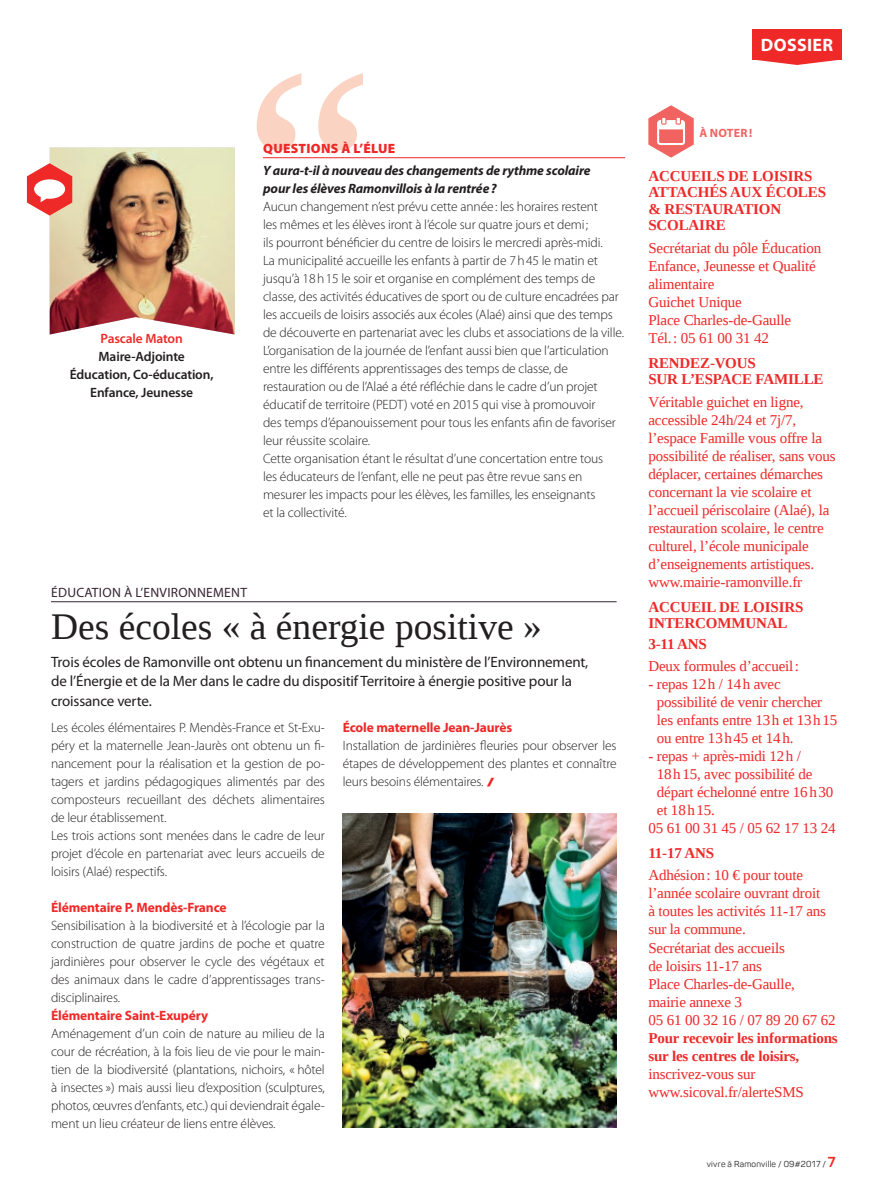
<style>
.page{position:relative;width:893px;height:1191px;background:#fff}
.page>*{position:absolute;margin:0;border:0;box-sizing:border-box;transform-origin:0 0}
.t1{font:300px "Liberation Serif";color:#fbd3c3}
.t2{font:37.5px "Liberation Serif";color:#231f20}
.t3{font:700 18px "Myriad Pro";letter-spacing:.02em;color:#fff}
.t4{font:15px/18px "Liberation Serif";letter-spacing:-.01em;color:#ee2928}
.t5{font:700 15px/16.5px "Liberation Serif";letter-spacing:-.01em;color:#ee2928}
.t6{font:15px/19.5px "Myriad Pro";letter-spacing:-.01em;color:#231f20}
.t7{font:300 13.5px/18px "Myriad Pro";letter-spacing:-.01em;color:#231f20;text-align:justify}
.t8{font:italic 700 13.5px/18px "Myriad Pro";letter-spacing:-.01em;color:#231f20}
.t9{font:700 13.5px "Myriad Pro";letter-spacing:-.01em;color:#ee2928}
.t10{font:600 13.5px/18px "Myriad Pro";letter-spacing:-.01em;color:#231f20;text-align:center}
.t11{font:13.5px "Myriad Pro";letter-spacing:.02em;color:#372533}
.t12{font:900 13.5px "Myriad Pro";letter-spacing:.02em;color:#ee2928}
.t13{font:600 13.5px "Myriad Pro";letter-spacing:-.01em;color:#ee2928}
.t14{font:700 12px "Myriad Pro";letter-spacing:.02em;color:#f16361}
.t15{font:8.55px "Panton";letter-spacing:.03em;color:#231f20}
.s1{font-weight:900;font-size:12px;color:#ee2928}
.s2{font-weight:700;font-size:14.25px;color:#ee2928}
</style>
<div class="page">
<hr style="left:51px;top:601px;width:566px;height:1px;background:#372533">
<div style="left:752px;top:29px;width:90px;height:30px;background:#ee2928"></div>
<svg style="left:752px;top:59px;width:90px;height:6px"></svg>
<hr style="left:263px;top:157px;width:362px;height:1px;background:#ee2928">
<img style="left:27px;top:148px;width:208px;height:186px">
<img style="left:343px;top:813px;width:274px;height:314px">
<svg style="left:648px;top:105px;width:46px;height:53px"></svg>
<p class="t13" style="left:101px;top:331px;width:84px">Pascale Maton</p>
<p class="t10" style="left:70px;top:348px;width:145px">Maire-Adjointe<br>Éducation, Co-éducation,<br>Enfance, Jeunesse</p>
<h1 class="t1" style="left:242px;top:-21px;width:135px">“</h1>
<p class="t12" style="left:263px;top:141px;width:134px">QUESTIONS À L’ÉLUE</p>
<p class="t8" style="left:263px;top:162px;width:329px">Y aura-t-il à nouveau des changements de rythme scolaire pour les élèves Ramonvillois à la rentrée?</p>
<p class="t7" style="left:263px;top:198px;width:362px;text-align:left">Aucun changement n’est prévu cette année: les horaires restent<br>les mêmes et les élèves iront à l’école sur quatre jours et demi;<br>ils pourront bénéficier du centre de loisirs le mercredi après-midi.<br>La municipalité accueille les enfants à partir de 7h45 le matin et jusqu’à 18h15 le soir et organise en complément des temps de classe, des activités éducatives de sport ou de culture encadrées par les accueils de loisirs associés aux écoles (Alaé) ainsi que des temps de découverte en partenariat avec les clubs et associations de la ville.<br>L’organisation de la journée de l’enfant aussi bien que l’articulation entre les différents apprentissages des temps de classe, de restauration ou de l’Alaé a été réfléchie dans le cadre d’un projet éducatif de territoire (PEDT) voté en 2015 qui vise à promouvoir<br>des temps d’épanouissement pour tous les enfants afin de favoriser leur réussite scolaire.<br>Cette organisation étant le résultat d’une concertation entre tous<br>les éducateurs de l’enfant, elle ne peut pas être revue sans en mesurer les impacts pour les élèves, les familles, les enseignants<br>et la collectivité.</p>
<p class="t11" style="left:51px;top:585px;width:197px">ÉDUCATION À L’ENVIRONNEMENT</p>
<h2 class="t2" style="left:51px;top:602px;width:492px">Des écoles « à énergie positive »</h2>
<p class="t6" style="left:51px;top:652px;width:539px">Trois écoles de Ramonville ont obtenu un financement du ministère de l’Environnement, de l’Énergie et de la Mer dans le cadre du dispositif Territoire à énergie positive pour la croissance verte.</p>
<p class="t7" style="left:51px;top:719px;width:275px;text-align:left">Les écoles élémentaires P. Mendès-France et St-Exu&shy;péry et la maternelle Jean-Jaurès ont obtenu un fi&shy;nancement pour la réalisation et la gestion de po&shy;tagers et jardins pédagogiques alimentés par des composteurs recueillant des déchets alimentaires de leur établissement.<br>Les trois actions sont menées dans le cadre de leur projet d’école en partenariat avec leurs accueils de loisirs (Alaé) respectifs.</p>
<p class="t9" style="left:51px;top:900px;width:177px">Élémentaire P. Mendès-France</p>
<p class="t7" style="left:51px;top:917px;width:275px">Sensibilisation à la biodiversité et à l’écologie par la construction de quatre jardins de poche et quatre jardinières pour observer le cycle des végétaux et des animaux dans le cadre d’apprentissages trans&shy;disciplinaires.</p>
<p class="t9" style="left:51px;top:1008px;width:159px">Élémentaire Saint-Exupéry</p>
<p class="t7" style="left:51px;top:1025px;width:275px">Aménagement d’un coin de nature au milieu de la cour de récréation, à la fois lieu de vie pour le main&shy;tien de la biodiversité (plantations, nichoirs, « hôtel à insectes ») mais aussi lieu d’exposition (sculptures, photos, œuvres d’enfants, etc.) qui deviendrait égale&shy;ment un lieu créateur de liens entre élèves.</p>
<p class="t9" style="left:343px;top:720px;width:171px">École maternelle Jean-Jaurès</p>
<p class="t7" style="left:343px;top:737px;width:275px">Installation de jardinières fleuries pour observer les étapes de développement des plantes et connaître leurs besoins élémentaires. <span class="s1">/</span></p>
<h3 class="t3" style="left:761px;top:35px;width:74px">DOSSIER</h3>
<p class="t14" style="left:699px;top:126px;width:54px">À NOTER!</p>
<p class="t5" style="left:648px;top:167px;width:179px">ACCUEILS DE LOISIRS<br>ATTACHÉS AUX ÉCOLES &amp; RESTAURATION<br>SCOLAIRE</p>
<p class="t4" style="left:648px;top:239px;width:174px">Secrétariat du pôle Éducation<br>Enfance, Jeunesse et Qualité alimentaire<br>Guichet Unique<br>Place Charles-de-Gaulle<br>Tél.: 05 61 00 31 42</p>
<p class="t5" style="left:648px;top:354px;width:177px">RENDEZ-VOUS<br>SUR L’ESPACE FAMILLE</p>
<p class="t4" style="left:648px;top:392px;width:189px">Véritable guichet en ligne, accessible 24h/24 et 7j/7, l’espace Famille vous offre la possibilité de réaliser, sans vous déplacer, certaines démarches concernant la vie scolaire et l’accueil périscolaire (Alaé), la restauration scolaire, le centre culturel, l’école municipale d’enseignements artistiques. www.mairie-ramonville.fr</p>
<p class="t5" style="left:648px;top:598px;width:156px">ACCUEIL DE LOISIRS<br>INTERCOMMUNAL</p>
<p class="t5" style="left:648px;top:635px;width:60px">3-11 ANS</p>
<p class="t4" style="left:648px;top:657px;width:152px">Deux formules d’accueil:</p>
<p class="t4" style="left:657px;top:675px;width:182px;text-indent:-8px">- repas 12h / 14h avec possibilité de venir chercher les enfants entre 13h et 13h15 ou entre 13h45 et 14h.</p>
<p class="t4" style="left:648px;top:747px;width:154px">- repas + après-midi 12h /</p>
<p class="t4" style="left:657px;top:765px;width:157px">18h15, avec possibilité de</p>
<p class="t4" style="left:657px;top:783px;width:178px">départ échelonné entre 16h30</p>
<p class="t4" style="left:657px;top:801px;width:60px">et 18h15.</p>
<p class="t4" style="left:648px;top:819px;width:189px">05 61 00 31 45 / 05 62 17 13 24</p>
<p class="t5" style="left:648px;top:844px;width:67px">11-17 ANS</p>
<p class="t4" style="left:648px;top:866px;width:189px">Adhésion: 10 € pour toute l’année scolaire ouvrant droit<br>à toutes les activités 11-17 ans sur la commune.<br>Secrétariat des accueils<br>de loisirs 11-17 ans<br>Place Charles-de-Gaulle, mairie annexe 3<br>05 61 00 32 16 / 07 89 20 67 62</p>
<p class="t5" style="left:648px;top:1028px;width:191px;line-height:18px">Pour recevoir les informations sur les centres de loisirs,</p>
<p class="t4" style="left:648px;top:1064px;width:157px">inscrivez-vous sur www.sicoval.fr/alerteSMS</p>
<p class="t15" style="left:707px;top:1158px;width:130px">vivre à Ramonville / 09#2017 / <span class="s2">7</span></p>
</div>
